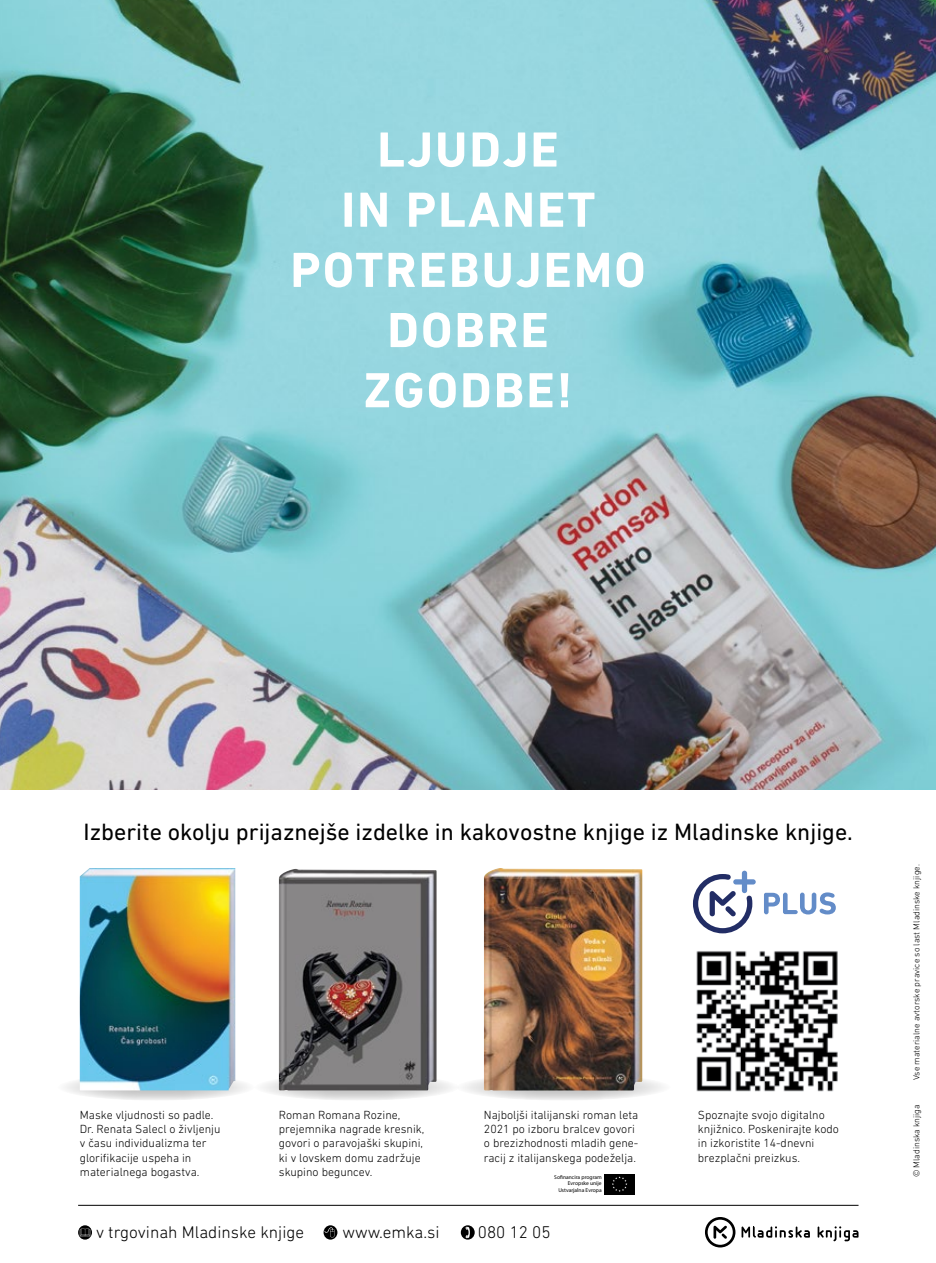
<style>
.page{position:relative;width:936px;height:1263px;background:#fff}
.page>*{position:absolute;margin:0;border:0;box-sizing:border-box;transform-origin:0 0}
.t1{font:700 50.1px/60.2px "DIN Next LT Pro";letter-spacing:.04em;color:#fff;text-align:center}
.t2{font:24px "DIN Next LT Pro";color:#000}
.t3{font:300 17.25px "DIN Next Rounded LT Pro";color:#000}
.t4{font:300 12px/14.4px "DIN Next LT Pro";color:#000}
.t5{font:300 8.85px "DIN Next Rounded LT Pro";color:#000}
.t6{font:5.55px/6.3px "Myriad Pro";color:#000;text-align:right}
</style>
<div class="page">
<img style="left:0;top:0;width:935px;height:789px">
<svg style="left:57px;top:1074px;width:198px;height:26px"></svg>
<img style="left:80px;top:868px;width:155px;height:222px">
<svg style="left:254px;top:1074px;width:206px;height:26px"></svg>
<img style="left:279px;top:869px;width:157px;height:221px">
<svg style="left:455px;top:1074px;width:216px;height:26px"></svg>
<img style="left:484px;top:868px;width:158px;height:222px">
<svg style="left:705px;top:1217px;width:30px;height:30px"></svg>
<svg style="left:741px;top:1226px;width:68px;height:12px"></svg>
<svg style="left:817px;top:1226px;width:41px;height:15px"></svg>
<svg style="left:323px;top:1225px;width:14px;height:14px"></svg>
<svg style="left:324px;top:1227px;width:10px;height:10px"></svg>
<div style="left:461px;top:1225px;width:13px;height:14px;background:#000;border-radius:50%"></div>
<svg style="left:465px;top:1227px;width:5px;height:11px"></svg>
<svg style="left:78px;top:1225px;width:14px;height:14px"></svg>
<svg style="left:80px;top:1228px;width:10px;height:8px"></svg>
<hr style="left:78px;top:1205px;width:780px;height:1px;background:#000">
<svg style="left:693px;top:871px;width:62px;height:62px"></svg>
<svg style="left:764px;top:892px;width:71px;height:22px"></svg>
<img style="left:696px;top:951px;width:142px;height:141px">
<div style="left:604px;top:1174px;width:30px;height:20px;background:#000"></div>
<svg style="left:612px;top:1176px;width:15px;height:16px"></svg>
<h1 class="t1" style="left:290px;top:119px;width:357px">LJUDJE<br>IN PLANET<br>POTREBUJEMO<br>DOBRE<br>ZGODBE!</h1>
<h2 class="t2" style="left:83px;top:817px;width:770px">Izberite okolju prijaznejše izdelke in kakovostne knjige iz Mladinske knjige.</h2>
<p class="t4" style="left:80px;top:1107px;width:142px">Maske vljudnosti so padle.<br>Dr. Renata Salecl o življenju v času individualizma ter glorifikacije uspeha in materialnega bogastva.</p>
<p class="t4" style="left:279px;top:1107px;width:147px">Roman Romana Rozine, prejemnika nagrade kresnik, govori o paravojaški skupini, ki v lovskem domu zadržuje skupino beguncev.</p>
<p class="t4" style="left:484px;top:1107px;width:156px">Najboljši italijanski roman leta<br>2021 po izboru bralcev govori o brezizhodnosti mladih gene&shy;racij z italijanskega podeželja.</p>
<p class="t6" style="left:554px;top:1174px;width:49px">Sofinancira program<br>Evropske unije<br>Ustvarjalna Evropa</p>
<h3 class="t3" style="left:96px;top:1222px;width:210px">v trgovinah Mladinske knjige</h3>
<h3 class="t3" style="left:342px;top:1222px;width:99px">www.emka.si</h3>
<h3 class="t3" style="left:478px;top:1222px;width:74px">080 12 05</h3>
<p class="t4" style="left:697px;top:1107px;width:142px">Spoznajte svojo digitalno knjižnico. Poskenirajte kodo in izkoristite 14-dnevni brezplačni preizkus.</p>
<p class="t5" style="left:911px;top:1080px;width:218px;rotate:-90deg">Vse materialne avtorske pravice so last Mladinske knjige.</p>
<p class="t5" style="left:911px;top:1177px;width:75px;rotate:-90deg">© Mladinska knjiga</p>
</div>
